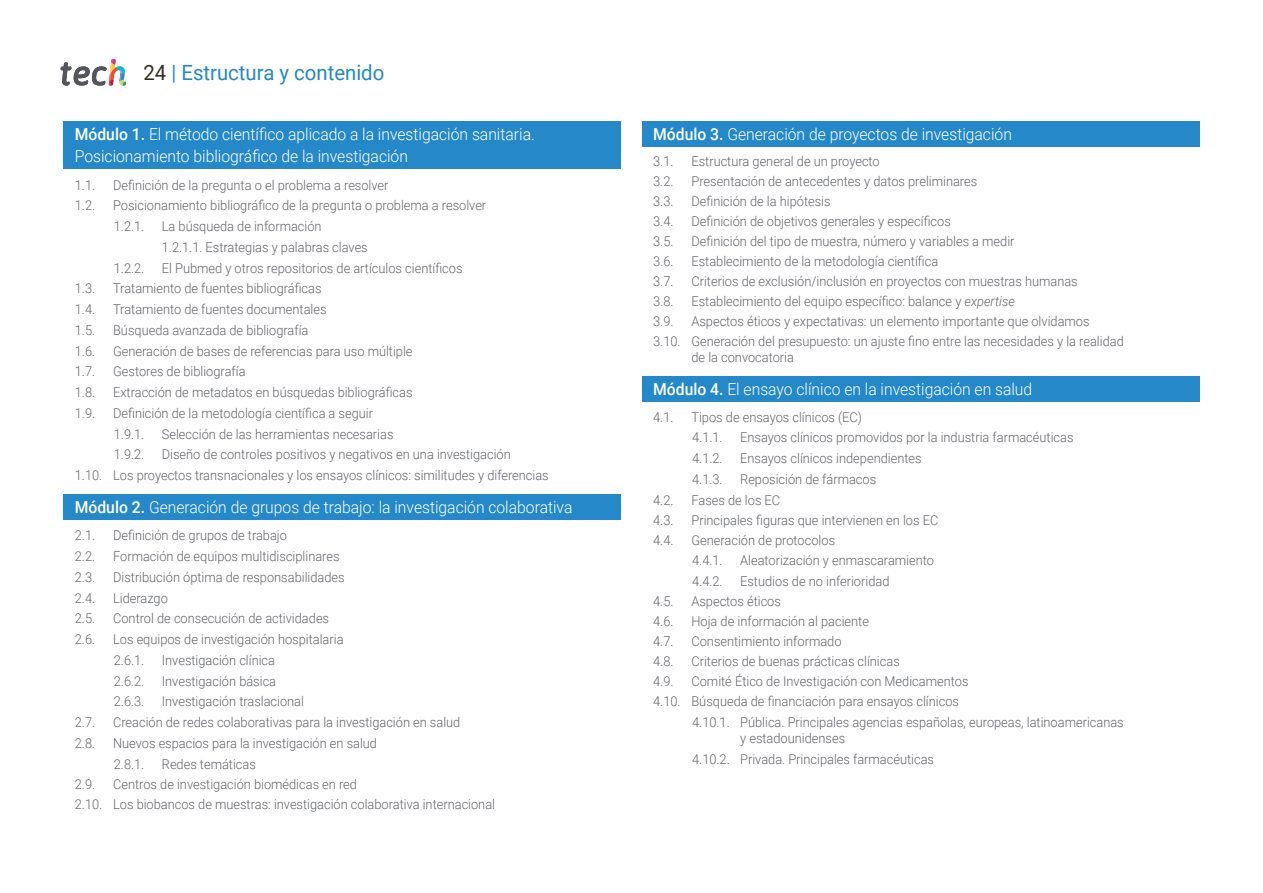
<style>
.page{position:relative;width:1263px;height:893px;background:#fff}
.page>*{position:absolute;margin:0;border:0;box-sizing:border-box;transform-origin:0 0}
.t1{font:21px "Roboto";color:#2488c9}
.t2{font:300 16.5px/22.5px "Roboto";color:#fff;scale:.95 1}
.t3{font:300 13.5px/20.7px "Roboto";color:#61646a;scale:.95 1}
.s1{color:#312e20}
.s2{font-weight:500}
.s3{font-style:italic}
</style>
<div class="page">
<div style="left:64px;top:121px;width:557px;height:48px;background:#2488c9"></div>
<div style="left:64px;top:494px;width:557px;height:25px;background:#2488c9"></div>
<div style="left:642px;top:121px;width:557px;height:25px;background:#2488c9"></div>
<div style="left:642px;top:376px;width:557px;height:25px;background:#2488c9"></div>
<svg style="left:61px;top:59px;width:65px;height:27px"></svg>
<h1 class="t1" style="left:144px;top:57px;width:242px"><span class="s1">24</span> | Estructura y contenido</h1>
<p class="t2" style="left:75px;top:122px;width:486px"><span class="s2">Módulo 1.</span> El método científico aplicado a la investigación sanitaria.<br>Posicionamiento bibliográfico de la investigación</p>
<p class="t3" style="left:75px;top:174px;width:23px">1.1.</p>
<p class="t3" style="left:113px;top:174px;width:291px">Definición de la pregunta o el problema a resolver</p>
<p class="t3" style="left:75px;top:195px;width:23px">1.2.</p>
<p class="t3" style="left:113px;top:195px;width:394px">Posicionamiento bibliográfico de la pregunta o problema a resolver<br>1.2.1.</p>
<p class="t3" style="left:162px;top:215px;width:218px">La búsqueda de información<br>1.2.1.1. Estrategias y palabras claves</p>
<p class="t3" style="left:114px;top:257px;width:34px">1.2.2.</p>
<p class="t3" style="left:162px;top:257px;width:318px">El Pubmed y otros repositorios de artículos científicos</p>
<p class="t3" style="left:75px;top:278px;width:23px">1.3.</p>
<p class="t3" style="left:113px;top:278px;width:221px">Tratamiento de fuentes bibliográficas</p>
<p class="t3" style="left:75px;top:298px;width:23px">1.4.</p>
<p class="t3" style="left:113px;top:298px;width:226px">Tratamiento de fuentes documentales</p>
<p class="t3" style="left:75px;top:319px;width:23px">1.5.</p>
<p class="t3" style="left:113px;top:319px;width:207px">Búsqueda avanzada de bibliografía</p>
<p class="t3" style="left:75px;top:340px;width:23px">1.6.</p>
<p class="t3" style="left:113px;top:340px;width:317px">Generación de bases de referencias para uso múltiple</p>
<p class="t3" style="left:75px;top:361px;width:23px">1.7.</p>
<p class="t3" style="left:113px;top:361px;width:141px">Gestores de bibliografía</p>
<p class="t3" style="left:75px;top:381px;width:23px">1.8.</p>
<p class="t3" style="left:113px;top:381px;width:317px">Extracción de metadatos en búsquedas bibliográficas</p>
<p class="t3" style="left:75px;top:402px;width:23px">1.9.</p>
<p class="t3" style="left:113px;top:402px;width:275px">Definición de la metodología científica a seguir<br>1.9.1.</p>
<p class="t3" style="left:162px;top:423px;width:245px">Selección de las herramientas necesarias</p>
<p class="t3" style="left:75px;top:444px;width:500px;text-indent:87px">Diseño de controles positivos y negativos en una investigación<br>1.10. Los proyectos transnacionales y los ensayos clínicos: similitudes y diferencias</p>
<p class="t2" style="left:75px;top:495px;width:525px"><span class="s2">Módulo 2.</span> Generación de grupos de trabajo: la investigación colaborativa</p>
<p class="t3" style="left:75px;top:525px;width:23px">2.1.</p>
<p class="t3" style="left:113px;top:525px;width:185px">Definición de grupos de trabajo</p>
<p class="t3" style="left:75px;top:545px;width:23px">2.2.</p>
<p class="t3" style="left:113px;top:545px;width:240px">Formación de equipos multidisciplinares</p>
<p class="t3" style="left:75px;top:566px;width:23px">2.3.</p>
<p class="t3" style="left:113px;top:566px;width:245px">Distribución óptima de responsabilidades</p>
<p class="t3" style="left:75px;top:587px;width:23px">2.4.</p>
<p class="t3" style="left:113px;top:587px;width:59px">Liderazgo</p>
<p class="t3" style="left:75px;top:608px;width:23px">2.5.</p>
<p class="t3" style="left:113px;top:608px;width:229px">Control de consecución de actividades</p>
<p class="t3" style="left:75px;top:628px;width:23px">2.6.</p>
<p class="t3" style="left:113px;top:628px;width:244px">Los equipos de investigación hospitalaria<br>2.6.1.</p>
<p class="t3" style="left:114px;top:444px;width:34px">1.9.2.</p>
<p class="t3" style="left:162px;top:649px;width:121px">Investigación clínica</p>
<p class="t3" style="left:114px;top:670px;width:34px">2.6.2.</p>
<p class="t3" style="left:162px;top:670px;width:122px">Investigación básica</p>
<p class="t3" style="left:114px;top:691px;width:34px">2.6.3.</p>
<p class="t3" style="left:162px;top:691px;width:151px">Investigación traslacional</p>
<p class="t3" style="left:75px;top:711px;width:23px">2.7.</p>
<p class="t3" style="left:113px;top:711px;width:367px">Creación de redes colaborativas para la investigación en salud</p>
<p class="t3" style="left:75px;top:732px;width:23px">2.8.</p>
<p class="t3" style="left:113px;top:732px;width:279px">Nuevos espacios para la investigación en salud<br>2.8.1.</p>
<p class="t3" style="left:162px;top:753px;width:101px">Redes temáticas</p>
<p class="t3" style="left:75px;top:773px;width:444px;line-height:20px;text-indent:38px">Centros de investigación biomédicas en red<br>2.10. Los biobancos de muestras: investigación colaborativa internacional</p>
<p class="t3" style="left:75px;top:773px;width:23px">2.9.</p>
<p class="t2" style="left:653px;top:122px;width:379px"><span class="s2">Módulo 3.</span> Generación de proyectos de investigación</p>
<p class="t3" style="left:653px;top:151px;width:23px">3.1.</p>
<p class="t3" style="left:691px;top:151px;width:200px">Estructura general de un proyecto</p>
<p class="t3" style="left:653px;top:171px;width:23px">3.2.</p>
<p class="t3" style="left:691px;top:171px;width:302px">Presentación de antecedentes y datos preliminares</p>
<p class="t3" style="left:653px;top:191px;width:23px">3.3.</p>
<p class="t3" style="left:691px;top:191px;width:148px">Definición de la hipótesis</p>
<p class="t3" style="left:653px;top:211px;width:23px">3.4.</p>
<p class="t3" style="left:691px;top:211px;width:275px">Definición de objetivos generales y específicos</p>
<p class="t3" style="left:653px;top:231px;width:23px">3.5.</p>
<p class="t3" style="left:691px;top:231px;width:342px">Definición del tipo de muestra, número y variables a medir</p>
<p class="t3" style="left:653px;top:251px;width:23px">3.6.</p>
<p class="t3" style="left:691px;top:251px;width:261px">Establecimiento de la metodología científica</p>
<p class="t3" style="left:653px;top:271px;width:23px">3.7.</p>
<p class="t3" style="left:691px;top:271px;width:408px">Criterios de exclusión/inclusión en proyectos con muestras humanas</p>
<p class="t3" style="left:653px;top:291px;width:23px">3.8.</p>
<p class="t3" style="left:691px;top:291px;width:342px">Establecimiento del equipo específico: balance y <span class="s3">expertise</span></p>
<p class="t3" style="left:653px;top:311px;width:23px">3.9.</p>
<p class="t3" style="left:653px;top:311px;width:497px;line-height:20px;text-align:center">Aspectos éticos y expectativas: un elemento importante que olvidamos<br>3.10. Generación del presupuesto: un ajuste fino entre las necesidades y la realidad</p>
<p class="t3" style="left:691px;top:346px;width:109px">de la convocatoria</p>
<p class="t2" style="left:653px;top:377px;width:401px"><span class="s2">Módulo 4.</span> El ensayo clínico en la investigación en salud</p>
<p class="t3" style="left:653px;top:406px;width:23px">4.1.</p>
<p class="t3" style="left:691px;top:406px;width:181px">Tipos de ensayos clínicos (EC)<br>4.1.1.</p>
<p class="t3" style="left:740px;top:427px;width:352px">Ensayos clínicos promovidos por la industria farmacéuticas</p>
<p class="t3" style="left:692px;top:447px;width:34px">4.1.2.</p>
<p class="t3" style="left:740px;top:447px;width:192px">Ensayos clínicos independientes</p>
<p class="t3" style="left:692px;top:468px;width:34px">4.1.3.</p>
<p class="t3" style="left:740px;top:468px;width:145px">Reposición de fármacos</p>
<p class="t3" style="left:653px;top:489px;width:23px">4.2.</p>
<p class="t3" style="left:691px;top:489px;width:95px">Fases de los EC</p>
<p class="t3" style="left:653px;top:509px;width:23px">4.3.</p>
<p class="t3" style="left:691px;top:509px;width:261px">Principales figuras que intervienen en los EC</p>
<p class="t3" style="left:653px;top:529px;width:23px">4.4.</p>
<p class="t3" style="left:691px;top:529px;width:153px">Generación de protocolos<br>4.4.1.</p>
<p class="t3" style="left:740px;top:550px;width:205px">Aleatorización y enmascaramiento</p>
<p class="t3" style="left:692px;top:570px;width:34px">4.4.2.</p>
<p class="t3" style="left:740px;top:570px;width:159px">Estudios de no inferioridad</p>
<p class="t3" style="left:653px;top:590px;width:23px">4.5.</p>
<p class="t3" style="left:691px;top:590px;width:96px">Aspectos éticos</p>
<p class="t3" style="left:653px;top:610px;width:23px">4.6.</p>
<p class="t3" style="left:691px;top:610px;width:188px">Hoja de información al paciente</p>
<p class="t3" style="left:653px;top:630px;width:23px">4.7.</p>
<p class="t3" style="left:691px;top:630px;width:160px">Consentimiento informado</p>
<p class="t3" style="left:653px;top:650px;width:23px">4.8.</p>
<p class="t3" style="left:691px;top:650px;width:221px">Criterios de buenas prácticas clínicas</p>
<p class="t3" style="left:653px;top:670px;width:23px">4.9.</p>
<p class="t3" style="left:691px;top:670px;width:293px">Comité Ético de Investigación con Medicamentos</p>
<p class="t3" style="left:653px;top:690px;width:323px">4.10. Búsqueda de financiación para ensayos clínicos</p>
<p class="t3" style="left:692px;top:711px;width:456px">4.10.1. Pública. Principales agencias españolas, europeas, latinoamericanas</p>
<p class="t3" style="left:692px;top:728px;width:256px;text-indent:48px">y estadounidenses<br>4.10.2. Privada. Principales farmacéuticas</p>
</div>
